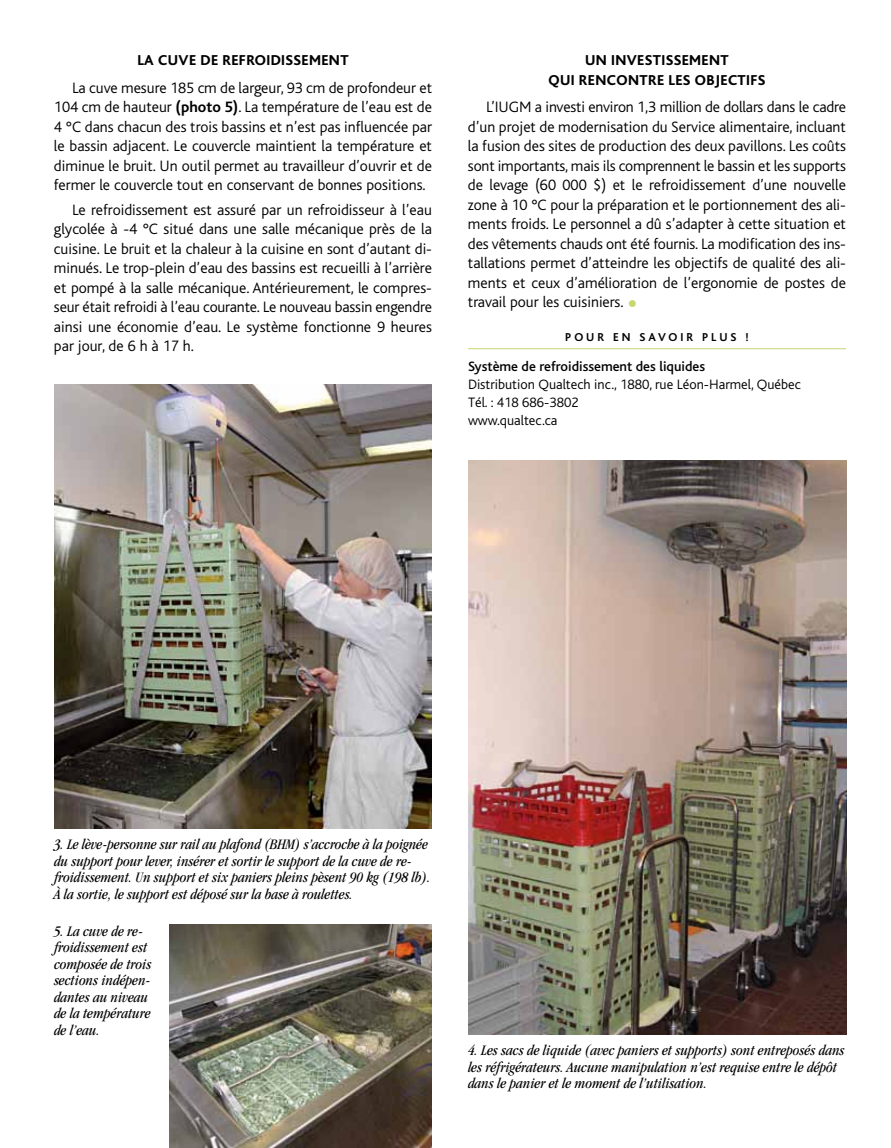
<style>
.page{position:relative;width:891px;height:1148px;background:#fff}
.page>*{position:absolute;margin:0;border:0;box-sizing:border-box;transform-origin:0 0}
.t1{font:300 36px "Bliss";color:#c5d870}
.t2{font:300 15.75px/19.5px "Bliss";color:#000;text-align:justify}
.t3{font:italic condensed 15px/16.5px "Garamond";color:#000}
.t4{font:800 15px/19.5px "Bliss";letter-spacing:.025em;color:#000;text-align:center}
.t5{font:300 14.25px/18px "Bliss";color:#000}
.t6{font:500 14.25px "Bliss";color:#000}
.t7{font:700 12px "Bliss";letter-spacing:.25em;color:#000}
.s1{font-weight:700}
</style>
<div class="page">
<hr style="left:468px;top:348px;width:378px;height:1px;background:#c5d870">
<img style="left:54px;top:384px;width:378px;height:444px">
<img style="left:468px;top:461px;width:378px;height:573px">
<img style="left:169px;top:924px;width:263px;height:224px">
<p class="t4" style="left:137px;top:51px;width:213px">LA CUVE DE REFROIDISSEMENT</p>
<p class="t2" style="left:54px;top:78px;width:380px;text-indent:18px">La cuve mesure 185 cm de largeur, 93 cm de profondeur et 104 cm de hauteur <span class="s1">(PHOTO 5)</span>. La température de l’eau est de 4 °C dans chacun des trois bassins et n’est pas influencée par le bassin adjacent. Le couvercle maintient la température et diminue le bruit. Un outil permet au travailleur d’ouvrir et de fermer le couvercle tout en conservant de bonnes positions.</p>
<p class="t2" style="left:54px;top:200px;width:380px;text-indent:18px">Le refroidissement est assuré par un refroidisseur à l’eau glycolée à -4 °C situé dans une salle mécanique près de la cuisine. Le bruit et la chaleur à la cuisine en sont d’autant di&shy;minués. Le trop-plein d’eau des bassins est recueilli à l’arrière et pompé à la salle mécanique. Antérieurement, le compres&shy;seur était refroidi à l’eau courante. Le nouveau bassin engendre ainsi une économie d’eau. Le système fonctionne 9 heures par jour, de 6 h à 17 h.</p>
<p class="t4" style="left:548px;top:51px;width:219px">UN INVESTISSEMENT<br>QUI RENCONTRE LES OBJECTIFS</p>
<p class="t2" style="left:468px;top:98px;width:380px;text-indent:18px">L’IUGM a investi environ 1,3 million de dollars dans le cadre d’un projet de modernisation du Service alimentaire, incluant la fusion des sites de production des deux pavillons. Les coûts sont importants, mais ils comprennent le bassin et les supports de levage (60 000 $) et le refroidissement d’une nouvelle zone à 10 °C pour la préparation et le portionnement des ali&shy;ments froids. Le personnel a dû s’adapter à cette situation et des vêtements chauds ont été fournis. La modification des ins&shy;tallations permet d’atteindre les objectifs de qualité des ali&shy;ments et ceux d’amélioration de l’ergonomie de postes de travail pour les cuisiniers.</p>
<h1 class="t1" style="left:627px;top:284px;width:12px">•</h1>
<p class="t7" style="left:565px;top:331px;width:164px">POU R EN SAVOIR PLUS</p>
<p class="t7" style="left:745px;top:331px;width:5px">!</p>
<p class="t6" style="left:468px;top:359px;width:239px">Système de refroidissement des liquides</p>
<p class="t5" style="left:468px;top:376px;width:334px">Distribution Qualtech inc., 1880, rue Léon-Harmel, Québec<br>Tél. : 418 686-3802<br>www.qualtec.ca</p>
<p class="t3" style="left:54px;top:836px;width:378px">3. Le lève-personne sur rail au plafond (BHM) s’accroche à la poignée du support pour lever, insérer et sortir le support de la cuve de re&shy;froidissement. Un support et six paniers pleins pèsent 90 kg (198 lb).<br>À la sortie, le support est déposé sur la base à roulettes.</p>
<p class="t3" style="left:54px;top:922px;width:99px">5. La cuve de re&shy;froidissement est composée de trois sections indépen&shy;dantes au niveau de la température de l’eau.</p>
<p class="t3" style="left:468px;top:1042px;width:378px">4. Les sacs de liquide (avec paniers et supports) sont entreposés dans les réfrigérateurs. Aucune manipulation n’est requise entre le dépôt dans le panier et le moment de l’utilisation.</p>
</div>
